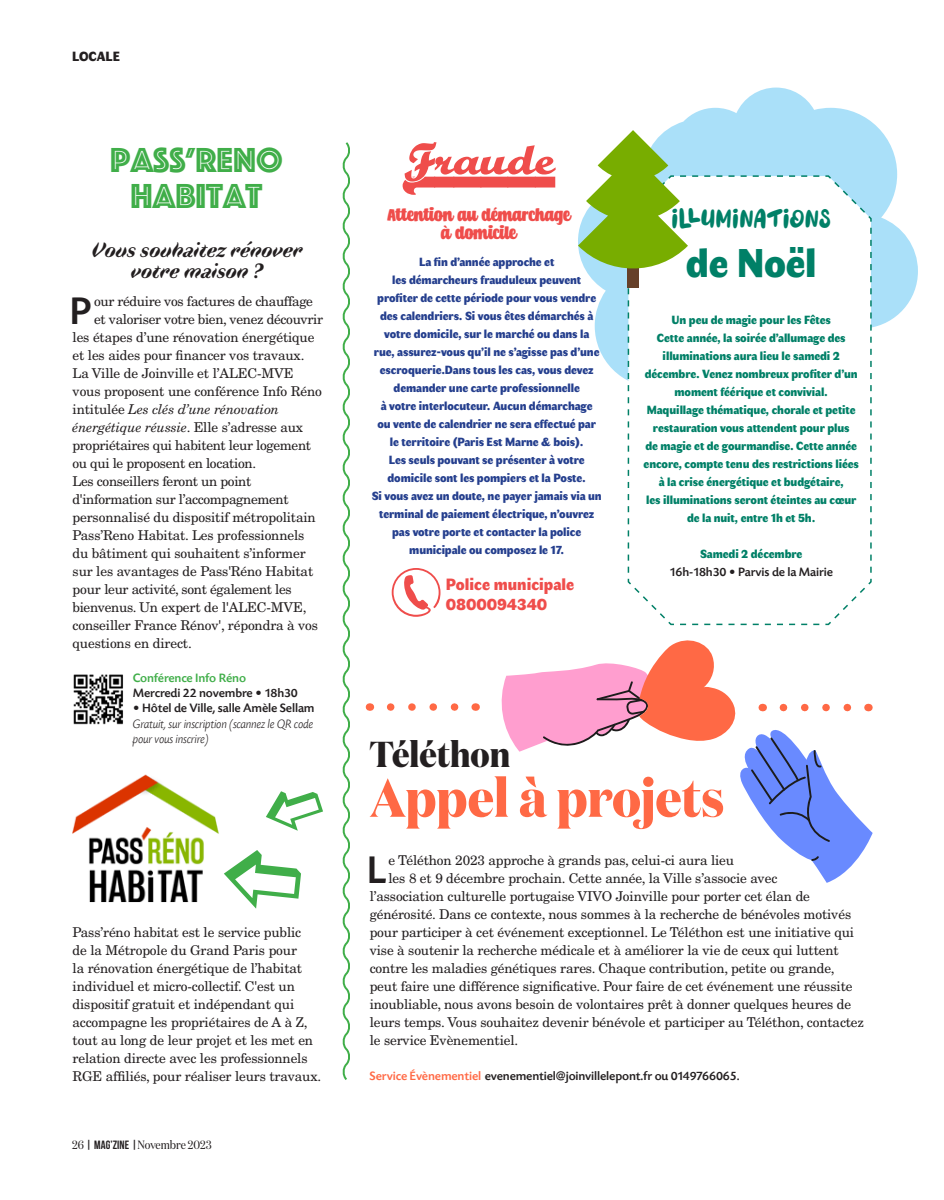
<style>
.page{position:relative;width:944px;height:1200px;background:#fff}
.page>*{position:absolute;margin:0;border:0;box-sizing:border-box;transform-origin:0 0}
.t1{font:700 54px "Domaine Disp Nar";color:#ff6945}
.t2{font:54px "Team Spirit";color:#ef4d4b}
.t3{font:40.5px "Balloon Party";letter-spacing:-.01em;color:#008067}
.t4{font:900 40.5px "Faune Display";letter-spacing:-.01em;color:#008067}
.t5{font:500 40.35px "Today SB";color:#231f20}
.t6{font:36px/36px "Phosphate Inline";color:#40ae49;text-align:center}
.t7{font:700 36px "Domaine Disp Nar";color:#231f20}
.t8{font:italic 700 21px/21px "Faune Display";letter-spacing:-.01em;color:#231f20;text-align:center}
.t9{font:18px/18px "Hamish";letter-spacing:-.01em;color:#ef4d4b;text-align:center}
.t10{font:900 16.5px/19.8px "Faune Display";color:#ef4d4b}
.t11{font:13.5px/18px "New Century Schlbk LT Std";letter-spacing:-.01em;color:#231f20}
.t12{font:italic 13.5px "New Century Schlbk LT Std";letter-spacing:-.01em;color:#231f20}
.t13{font:900 13.5px "Faune Display";color:#231f20}
.t14{font:500 12.75px "Today SB";letter-spacing:-.01em;color:#231f20}
.t15{font:italic 300 12.75px/15px "Today SB";letter-spacing:-.025em;color:#231f20}
.t16{font:500 12.75px "Today SB";letter-spacing:-.01em;color:#40ae49}
.t17{font:900 12px/18px "Faune Display";letter-spacing:-.01em;color:#253f8e;text-align:center}
.t18{font:900 12px/18px "Faune Display";letter-spacing:-.01em;color:#008067;text-align:center}
.t19{font:12px "Domaine Disp Nar";color:#231f20}
.s1{font-style:normal}
.s2{font-family:"Bebas Neue"}
.s3{color:#ff6945}
</style>
<div class="page">
<img style="left:73px;top:774px;width:146px;height:127px">
<svg style="left:667px;top:87px;width:251px;height:241px;fill:#aae0f9"></svg>
<svg style="left:627px;top:174px;width:245px;height:451px"></svg>
<svg style="left:342px;top:142px;width:8px;height:938px"></svg>
<img style="left:73px;top:674px;width:50px;height:51px">
<svg style="left:391px;top:703px;width:68px;height:7px"></svg>
<svg style="left:501px;top:640px;width:372px;height:242px"></svg>
<svg style="left:578px;top:130px;width:241px;height:445px"></svg>
<svg style="left:392px;top:568px;width:48px;height:48px"></svg>
<svg style="left:266px;top:791px;width:57px;height:39px"></svg>
<svg style="left:224px;top:850px;width:77px;height:58px"></svg>
<p class="t13" style="left:72px;top:46px;width:49px">LOCALE</p>
<h3 class="t6" style="left:110px;top:140px;width:174px">PASS’RENO<br>HABITAT</h3>
<h3 class="t8" style="left:92px;top:238px;width:213px">Vous souhaitez rénover votre maison ?</h3>
<h3 class="t5" style="left:70px;top:295px;width:24px">P</h3>
<p class="t11" style="left:94px;top:292px;width:220px">our réduire vos factures de chauffage</p>
<p class="t11" style="left:94px;top:310px;width:231px">et valoriser votre bien, venez découvrir</p>
<p class="t11" style="left:73px;top:328px;width:243px">les étapes d’une rénovation énergétique</p>
<p class="t11" style="left:73px;top:346px;width:233px">et les aides pour financer vos travaux.</p>
<p class="t11" style="left:73px;top:364px;width:222px">La Ville de Joinville et l’ALEC-MVE</p>
<p class="t11" style="left:73px;top:382px;width:251px">vous proposent une conférence Info Réno</p>
<p class="t12" style="left:73px;top:401px;width:208px"><span class="s1">intitulée</span> Les clés d’une rénovation</p>
<p class="t12" style="left:73px;top:419px;width:232px">énergétique réussie<span class="s1">. Elle s’adresse aux</span></p>
<p class="t11" style="left:73px;top:436px;width:240px">propriétaires qui habitent leur logement</p>
<p class="t11" style="left:73px;top:454px;width:185px">ou qui le proposent en location.</p>
<p class="t11" style="left:73px;top:472px;width:180px">Les conseillers feront un point</p>
<p class="t11" style="left:73px;top:490px;width:218px">d'information sur l’accompagnement</p>
<p class="t11" style="left:73px;top:508px;width:245px">personnalisé du dispositif métropolitain</p>
<p class="t11" style="left:73px;top:526px;width:233px">Pass’Reno Habitat. Les professionnels</p>
<p class="t11" style="left:73px;top:544px;width:235px">du bâtiment qui souhaitent s’informer</p>
<p class="t11" style="left:73px;top:562px;width:242px">sur les avantages de Pass'Réno Habitat</p>
<p class="t11" style="left:73px;top:580px;width:221px">pour leur activité, sont également les</p>
<p class="t11" style="left:73px;top:598px;width:235px">bienvenus. Un expert de l'ALEC-MVE,</p>
<p class="t11" style="left:73px;top:616px;width:247px">conseiller France Rénov', répondra à vos</p>
<p class="t11" style="left:73px;top:634px;width:121px">questions en direct.</p>
<p class="t16" style="left:133px;top:673px;width:115px">Conférence Info Réno</p>
<p class="t14" style="left:133px;top:688px;width:167px">Mercredi 22 novembre • 18h30</p>
<p class="t14" style="left:133px;top:703px;width:183px">• Hôtel de Ville, salle Amèle Sellam</p>
<p class="t15" style="left:133px;top:717px;width:182px">Gratuit, sur inscription (scannez le QR code pour vous inscrire)</p>
<p class="t11" style="left:73px;top:922px;width:250px">Pass’réno habitat est le service public<br>de la Métropole du Grand Paris pour<br>la rénovation énergétique de l’habitat individuel et micro-collectif. C'est un dispositif gratuit et indépendant qui accompagne les propriétaires de A à Z, tout au long de leur projet et les met en relation directe avec les professionnels RGE affiliés, pour réaliser leurs travaux.</p>
<p class="t19" style="left:72px;top:1136px;width:141px">26 <span class="s2">| MAG’ZINE |</span>Novembre 2023</p>
<h1 class="t2" style="left:403px;top:131px;width:154px">Fraude</h1>
<h3 class="t9" style="left:387px;top:207px;width:184px">Attention au démarchage à domicile</h3>
<p class="t17" style="left:372px;top:251px;width:231px">La fin d’année approche et<br>les démarcheurs frauduleux peuvent profiter de cette période pour vous vendre des calendriers. Si vous êtes démarchés à votre domicile, sur le marché ou dans la<br>rue, assurez-vous qu’il ne s’agisse pas d’une escroquerie.Dans tous les cas, vous devez demander une carte professionnelle<br>à votre interlocuteur. Aucun démarchage<br>ou vente de calendrier ne sera effectué par le territoire (Paris Est Marne &amp; bois).<br>Les seuls pouvant se présenter à votre domicile sont les pompiers et la Poste.<br>Si vous avez un doute, ne payer jamais via un terminal de paiement électrique, n’ouvrez pas votre porte et contacter la police municipale ou composez le 17.</p>
<p class="t10" style="left:446px;top:573px;width:130px">Police municipale<br>0800094340</p>
<h2 class="t3" style="left:671px;top:195px;width:162px">Illuminations</h2>
<h2 class="t4" style="left:686px;top:233px;width:132px">de Noël</h2>
<p class="t18" style="left:644px;top:310px;width:217px">Un peu de magie pour les Fêtes<br>Cette année, la soirée d’allumage des illuminations aura lieu le samedi 2 décembre. Venez nombreux profiter d’un moment féérique et convivial.<br>Maquillage thématique, chorale et petite restauration vous attendent pour plus<br>de magie et de gourmandise. Cette année encore, compte tenu des restrictions liées à la crise énergétique et budgétaire,<br>les illuminations seront éteintes au cœur de la nuit, entre 1h et 5h.</p>
<p class="t18" style="left:700px;top:544px;width:104px">Samedi 2 décembre</p>
<p class="t14" style="left:669px;top:566px;width:165px">16h-18h30 • Parvis de la Mairie</p>
<h3 class="t7" style="left:370px;top:731px;width:142px">Téléthon</h3>
<h1 class="t1" style="left:370px;top:763px;width:356px">Appel à projets</h1>
<h3 class="t5" style="left:367px;top:853px;width:21px">L</h3>
<p class="t11" style="left:389px;top:850px;width:347px">e Téléthon 2023 approche à grands pas, celui-ci aura lieu</p>
<p class="t11" style="left:389px;top:868px;width:390px">les 8 et 9 décembre prochain. Cette année, la Ville s’associe avec</p>
<p class="t11" style="left:370px;top:886px;width:442px">l’association culturelle portugaise VIVO Joinville pour porter cet élan de</p>
<p class="t11" style="left:370px;top:904px;width:483px">générosité. Dans ce contexte, nous sommes à la recherche de bénévoles motivés</p>
<p class="t11" style="left:370px;top:922px;width:486px">pour participer à cet événement exceptionnel. Le Téléthon est une initiative qui</p>
<p class="t11" style="left:370px;top:940px;width:471px">vise à soutenir la recherche médicale et à améliorer la vie de ceux qui luttent</p>
<p class="t11" style="left:370px;top:958px;width:466px">contre les maladies génétiques rares. Chaque contribution, petite ou grande,</p>
<p class="t11" style="left:370px;top:976px;width:484px">peut faire une différence significative. Pour faire de cet événement une réussite</p>
<p class="t11" style="left:370px;top:994px;width:483px">inoubliable, nous avons besoin de volontaires prêt à donner quelques heures de</p>
<p class="t11" style="left:370px;top:1012px;width:496px">leurs temps. Vous souhaitez devenir bénévole et participer au Téléthon, contactez</p>
<p class="t11" style="left:370px;top:1030px;width:150px">le service Evènementiel.</p>
<p class="t14" style="left:370px;top:1070px;width:371px"><span class="s3">Service Évènementiel</span> evenementiel@joinvillelepont.fr ou 0149766065.</p>
</div>
